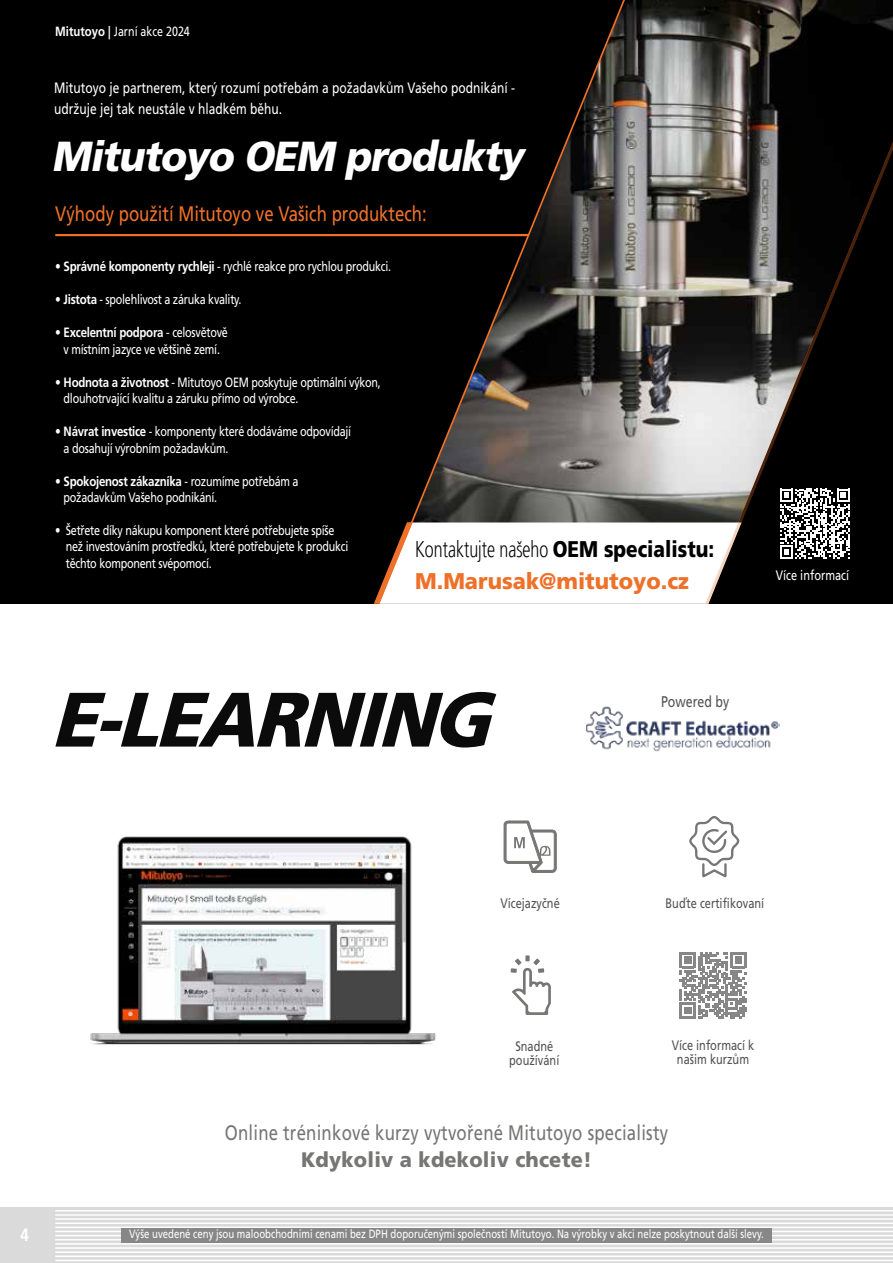
<style>
.page{position:relative;width:893px;height:1263px;background:#fff}
.page>*{position:absolute;margin:0;border:0;box-sizing:border-box;transform-origin:0 0}
.t1{font:italic 900 76.95px "Mitutoyo Frutiger";color:#0b0b0b}
.t2{font:italic 900 42px "Mitutoyo Frutiger";color:#fff}
.t3{font:300 22.65px "Mitutoyo Frutiger";color:#000;scale:.88 1}
.t4{font:900 22.65px "Mitutoyo Frutiger";color:#ee712a}
.t5{font:21px "Mitutoyo Frutiger";letter-spacing:.01em;color:#767675}
.t6{font:21px "Mitutoyo Frutiger";color:#ee712a}
.t7{font:900 21px "Mitutoyo Frutiger";letter-spacing:.01em;color:#767675}
.t8{font:700 18px "Mitutoyo Frutiger";color:#fff}
.t9{font:15.45px "Mitutoyo Frutiger";color:#535353}
.t10{font:15px/21px "Mitutoyo Frutiger";color:#fff}
.t11{font:13.8px/13.8px "Mitutoyo Frutiger";color:#535353;text-align:center}
.t12{font:13.8px "Mitutoyo Frutiger";color:#fff}
.t13{font:13.5px/16.5px "Mitutoyo Frutiger";letter-spacing:-.02em;color:#fff}
.t14{font:13.35px "Mitutoyo Frutiger";color:#fff}
.t15{font:12px "Mitutoyo Frutiger";color:#fff}
.s1{font-weight:700}
.s2{font-weight:900}
</style>
<div class="page">
<div style="left:0;top:1208px;width:55px;height:55px;background:#dadada"></div>
<div style="left:55px;top:1208px;width:838px;height:55px;background:#dadada"></div>
<hr style="left:55px;top:1210px;width:838px;height:1px;background:#fff">
<hr style="left:55px;top:1214px;width:838px;height:2px;background:#fff">
<hr style="left:55px;top:1218px;width:838px;height:2px;background:#fff">
<hr style="left:55px;top:1222px;width:838px;height:2px;background:#fff">
<hr style="left:55px;top:1226px;width:838px;height:2px;background:#fff">
<hr style="left:55px;top:1231px;width:838px;height:1px;background:#fff">
<hr style="left:55px;top:1235px;width:838px;height:1px;background:#fff">
<hr style="left:55px;top:1239px;width:838px;height:1px;background:#fff">
<hr style="left:55px;top:1243px;width:838px;height:1px;background:#fff">
<hr style="left:55px;top:1247px;width:838px;height:2px;background:#fff">
<hr style="left:55px;top:1251px;width:838px;height:2px;background:#fff">
<hr style="left:55px;top:1255px;width:838px;height:2px;background:#fff">
<hr style="left:55px;top:1260px;width:838px;height:1px;background:#fff">
<div style="left:121px;top:1228px;width:651px;height:14px;background:#878787"></div>
<div style="left:0;top:0;width:893px;height:604px;background:#000"></div>
<hr style="left:55px;top:234px;width:557px;height:2px;background:#ee712a">
<img style="left:585px;top:706px;width:195px;height:46px">
<svg style="left:504px;top:821px;width:53px;height:52px"></svg>
<svg style="left:511px;top:955px;width:40px;height:60px"></svg>
<svg style="left:689px;top:816px;width:51px;height:61px"></svg>
<svg style="left:680px;top:952px;width:66px;height:67px"></svg>
<img style="left:412px;top:0;width:481px;height:522px">
<svg style="left:374px;top:522px;width:331px;height:82px;background:#f0eeed"></svg>
<svg style="left:705px;top:141px;width:187px;height:463px"></svg>
<svg style="left:780px;top:489px;width:70px;height:70px"></svg>
<img style="left:90px;top:836px;width:346px;height:209px">
<img style="left:892px;top:86px;width:1px;height:436px">
<p class="t14" style="left:55px;top:23px;width:136px"><span class="s1">Mitutoyo |</span> Jarní akce 2024</p>
<p class="t10" style="left:54px;top:78px;width:462px">Mitutoyo je partnerem, který rozumí potřebám a požadavkům Vašeho podnikání - udržuje jej tak neustále v hladkém běhu.</p>
<h2 class="t2" style="left:52px;top:131px;width:482px">Mitutoyo OEM produkty</h2>
<h3 class="t6" style="left:55px;top:201px;width:373px">Výhody použití Mitutoyo ve Vašich produktech:</h3>
<p class="t13" style="left:55px;top:258px;width:337px"><span class="s1">• Správné komponenty rychleji</span> - rychlé reakce pro rychlou produkci.</p>
<p class="t13" style="left:55px;top:291px;width:188px"><span class="s1">• Jistota</span> - spolehlivost a záruka kvality.</p>
<p class="t13" style="left:55px;top:324px;width:174px;text-align:center"><span class="s1">• Excelentní podpora</span> - celosvětově v místním jazyce ve většině zemí.</p>
<p class="t13" style="left:64px;top:374px;width:319px;text-indent:-8px"><span class="s1">• Hodnota a životnost</span> - Mitutoyo OEM poskytuje optimální výkon, dlouhotrvající kvalitu a záruku přímo od výrobce.</p>
<p class="t13" style="left:64px;top:423px;width:289px;text-indent:-8px"><span class="s1">• Návrat investice</span> - komponenty které dodáváme odpovídají a dosahují výrobním požadavkům.</p>
<p class="t13" style="left:64px;top:473px;width:236px;text-indent:-8px"><span class="s1">• Spokojenost zákazníka</span> - rozumíme potřebám a požadavkům Vašeho podnikání.</p>
<p class="t13" style="left:66px;top:522px;width:284px;text-indent:-11px">• Šetřete díky nákupu komponent které potřebujete spíše než investováním prostředků, které potřebujete k produkci těchto komponent svépomocí.</p>
<h3 class="t3" style="left:415px;top:536px;width:341px">Kontaktujte našeho <span class="s2">OEM specialistu:</span></h3>
<h3 class="t4" style="left:415px;top:567px;width:275px">M.Marusak@mitutoyo.cz</h3>
<p class="t12" style="left:776px;top:567px;width:75px">Více informací</p>
<h1 class="t1" style="left:51px;top:673px;width:464px">E-LEARNING</h1>
<p class="t9" style="left:661px;top:693px;width:70px">Powered by</p>
<p class="t11" style="left:500px;top:896px;width:61px">Vícejazyčné</p>
<p class="t11" style="left:665px;top:896px;width:100px">Buďte certifikovaní</p>
<p class="t11" style="left:509px;top:1039px;width:52px">Snadné používání</p>
<p class="t11" style="left:672px;top:1038px;width:84px">Více informací k našim kurzům</p>
<h3 class="t5" style="left:225px;top:1120px;width:445px">Online tréninkové kurzy vytvořené Mitutoyo specialisty</h3>
<h3 class="t7" style="left:301px;top:1147px;width:292px">Kdykoliv a kdekoliv chcete!</h3>
<h3 class="t8" style="left:21px;top:1224px;width:10px">4</h3>
<p class="t15" style="left:129px;top:1227px;width:636px">Výše uvedené ceny jsou maloobchodními cenami bez DPH doporučenými společností Mitutoyo. Na výrobky v akci nelze poskytnout další slevy.</p>
</div>
